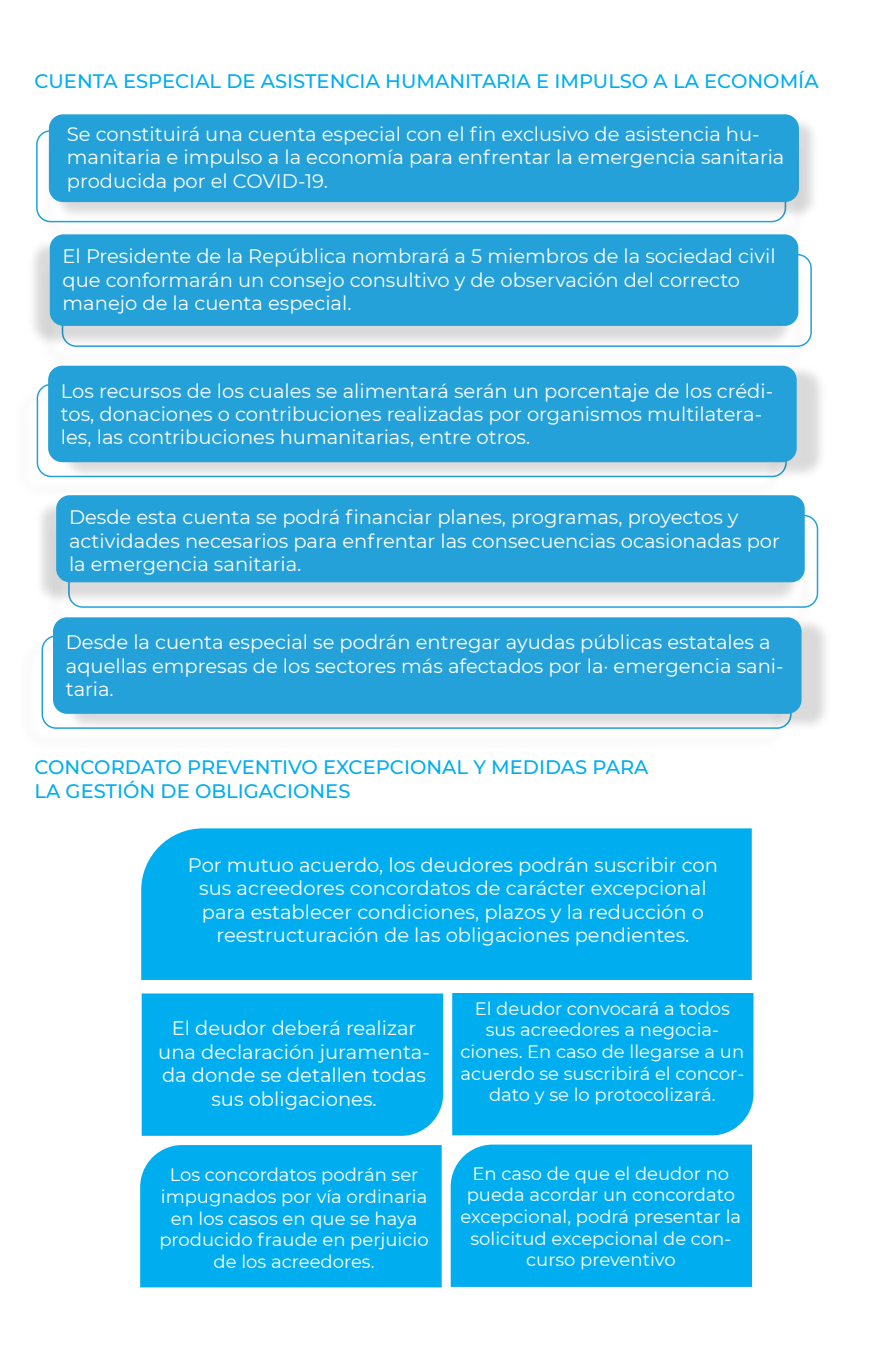
<style>
.page{position:relative;width:893px;height:1367px;background:#fff}
.page>*{position:absolute;margin:0;border:0;box-sizing:border-box;transform-origin:0 0}
.t1{font:19.5px/23.4px "Montserrat";color:#fff}
.t2{font:500 19.5px/23.4px "Montserrat";color:#00aeef}
.t3{font:18px/21.6px "Montserrat";color:#fff;text-align:center}
</style>
<div class="page">
<img style="left:48px;top:117px;width:766px;height:106px">
<div style="left:50px;top:115px;width:748px;height:86px;background:#24a1d8;border-radius:13px"></div>
<div style="left:49px;top:114px;width:750px;height:88px;border:2px solid #24a1d8;border-radius:13px"></div>
<img style="left:33px;top:234px;width:766px;height:113px">
<div style="left:50px;top:234px;width:748px;height:92px;background:#24a1d8;border-radius:14px"></div>
<img style="left:55px;top:365px;width:766px;height:113px">
<div style="left:48px;top:366px;width:749px;height:96px;background:#24a1d8;border-radius:14px"></div>
<img style="left:40px;top:495px;width:765px;height:113px">
<div style="left:56px;top:495px;width:749px;height:87px;background:#24a1d8;border-radius:13px"></div>
<img style="left:61px;top:617px;width:765px;height:112px">
<div style="left:53px;top:617px;width:748px;height:97px;background:#24a1d8;border-radius:14px"></div>
<div style="left:141px;top:828px;width:611px;height:152px;background:#00aeef"></div>
<div style="left:142px;top:993px;width:301px;height:142px;background:#00aeef"></div>
<div style="left:452px;top:993px;width:301px;height:142px;background:#00aeef"></div>
<div style="left:140px;top:1145px;width:302px;height:142px;background:#00aeef"></div>
<div style="left:451px;top:1144px;width:301px;height:142px;background:#00aeef"></div>
<p class="t2" style="left:34px;top:69px;width:786px">CUENTA ESPECIAL DE ASISTENCIA HUMANITARIA E IMPULSO A LA ECONOMÍA</p>
<p class="t1" style="left:67px;top:122px;width:719px">Se constituirá una cuenta especial con el fin exclusivo de asistencia hu&shy;manitaria e impulso a la economía para enfrentar la emergencia sanitaria producida por el COVID-19.</p>
<p class="t1" style="left:63px;top:244px;width:714px">El Presidente de la República nombrará a 5 miembros de la sociedad civil que conformarán un consejo consultivo y de observación del correcto manejo de la cuenta especial.</p>
<p class="t1" style="left:61px;top:378px;width:714px">Los recursos de los cuales se alimentará serán un porcentaje de los crédi&shy;tos, donaciones o contribuciones realizadas por organismos multilatera&shy;les, las contribuciones humanitarias, entre otros.</p>
<p class="t1" style="left:69px;top:505px;width:712px">Desde esta cuenta se podrá financiar planes, programas, proyectos y actividades necesarios para enfrentar las consecuencias ocasionadas por la emergencia sanitaria.</p>
<p class="t1" style="left:66px;top:630px;width:719px">Desde la cuenta especial se podrán entregar ayudas públicas estatales a aquellas empresas de los sectores más afectados por la· emergencia sani&shy;taria.</p>
<p class="t2" style="left:34px;top:754px;width:616px">CONCORDATO PREVENTIVO EXCEPCIONAL Y MEDIDAS PARA<br>LA GESTIÓN DE OBLIGACIONES</p>
<p class="t1" style="left:188px;top:852px;width:531px;text-align:center">Por mutuo acuerdo, los deudores podrán suscribir con sus acreedores concordatos de carácter excepcional para establecer condiciones, plazos y la reducción o reestructuración de las obligaciones pendientes.</p>
<p class="t1" style="left:158px;top:1016px;width:273px;text-align:center">El deudor deberá realizar una declaración juramenta&shy;da donde se detallen todas sus obligaciones.</p>
<p class="t3" style="left:460px;top:996px;width:285px">El deudor convocará a todos sus acreedores a negocia&shy;ciones. En caso de llegarse a un acuerdo se suscribirá el concor&shy;dato y se lo protocolizará.</p>
<p class="t3" style="left:159px;top:1163px;width:271px">Los concordatos podrán ser impugnados por vía ordinaria en los casos en que se haya producido fraude en perjuicio de los acreedores.</p>
<p class="t3" style="left:460px;top:1161px;width:282px">En caso de que el deudor no pueda acordar un concordato excepcional, podrá presentar la solicitud excepcional de con&shy;curso preventivo</p>
</div>
